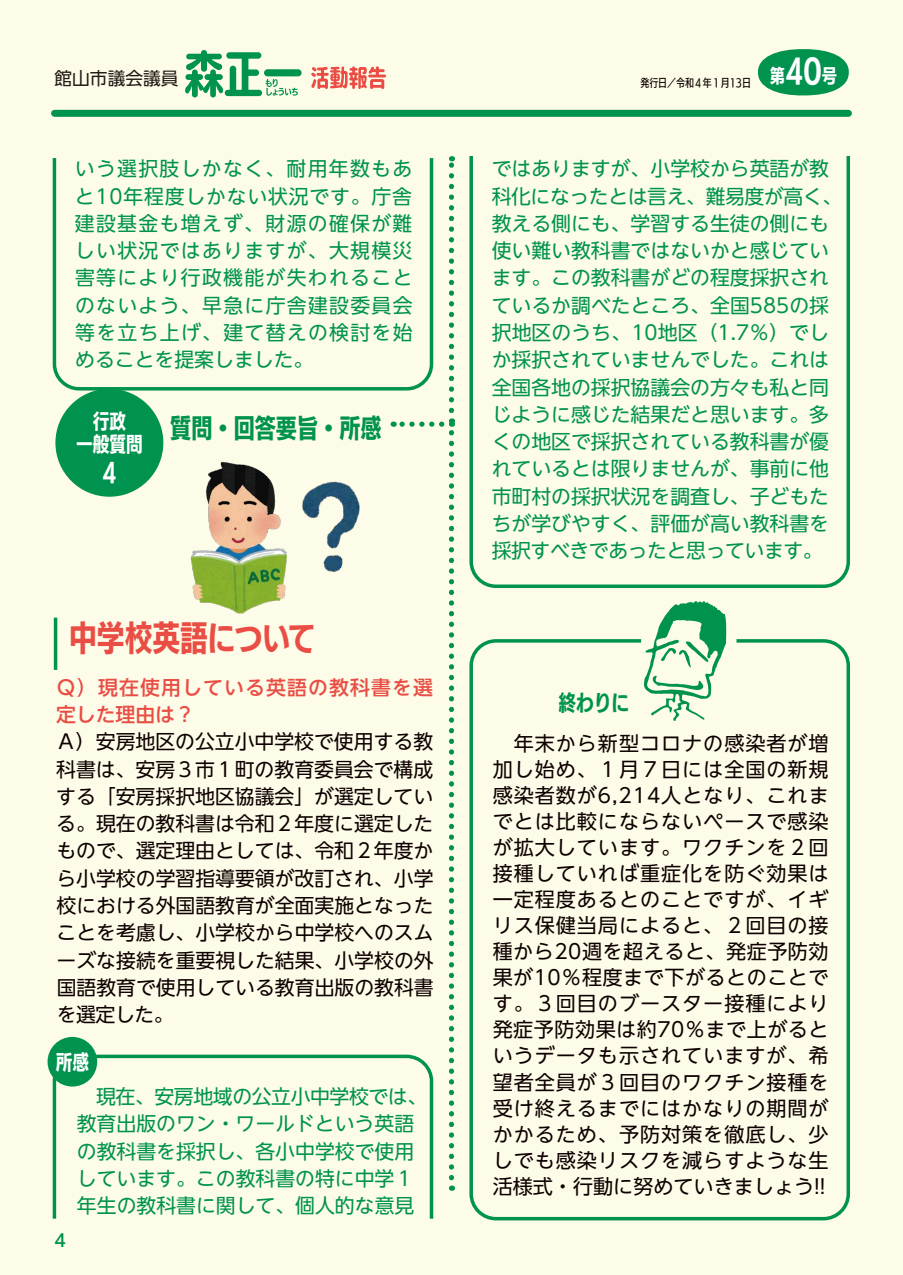
<style>
.page{position:relative;width:903px;height:1275px;background:#fcfce8}
.page>*{position:absolute;margin:0;border:0;box-sizing:border-box;transform-origin:0 0}
.t1{font:34.65px "UD Kakugo C80 Pro B";color:#e94d44}
.t2{font:26.43px "UD Kakugo C80 Pro B";color:#00924f}
.t3{font:25.2px "UD Kakugo C80 Pro B";color:#fff}
.t4{font:22.05px "UD Kakugo C80 Pro B";color:#00924f}
.t5{font:20.82px "UD Kakugo C80 Pro B";color:#fff}
.t6{font:20.12px/26.1px "UD Shin Go NT Pro";letter-spacing:.05em;color:#0e0000;text-align:justify}
.t7{font:19.78px/27.3px "UD Shin Go NT Pro";color:#00924f}
.t8{font:19.78px/27.3px "UD Shin Go NT Pro";color:#0e0000;text-align:justify}
.t9{font:500 19.78px/27.3px "UD Shin Go NT Pro";letter-spacing:.06em;color:#e94d44}
.t10{font:19.07px "UD Kakugo C80 Pro B";color:#fff}
.t11{font:17.68px "UD Shin Go NT Pro";color:#221815}
.t12{font:500 17.32px "UD Shin Go NT Pro";color:#00924f}
.t13{font:11.2px "UD Kakugo C80 Pro M";color:#0e0000}
.s1{font-size:31.85px}
</style>
<div class="page">
<div style="left:55px;top:110px;width:793px;height:7px;background:#00924f"></div>
<div style="left:758px;top:49px;width:91px;height:47px;background:#00924f;border-radius:50%"></div>
<svg style="left:311px;top:66px;width:75px;height:23px"></svg>
<div style="left:264px;top:69px;width:38px;height:7px;background:#00924f;border-radius:4px"></div>
<svg style="left:185px;top:50px;width:113px;height:47px"></svg>
<svg style="left:469px;top:156px;width:381px;height:432px"></svg>
<svg style="left:51px;top:1054px;width:383px;height:165px"></svg>
<div style="left:48px;top:1037px;width:49px;height:49px;background:#00924f;border-radius:50%"></div>
<div style="left:469px;top:639px;width:381px;height:581px;border:4px solid #00924f;border-radius:25px"></div>
<svg style="left:449px;top:156px;width:5px;height:254px"></svg>
<svg style="left:644px;top:601px;width:82px;height:120px"></svg>
<svg style="left:449px;top:418px;width:5px;height:760px"></svg>
<svg style="left:393px;top:422px;width:49px;height:5px"></svg>
<div style="left:55px;top:389px;width:108px;height:108px;background:#00924f;border-radius:50%"></div>
<svg style="left:52px;top:158px;width:382px;height:234px"></svg>
<hr style="left:54px;top:618px;width:3px;height:52px;background:#00924f">
<img style="left:190px;top:461px;width:97px;height:153px">
<img style="left:301px;top:481px;width:59px;height:91px">
<p class="t11" style="left:55px;top:64px;width:125px">館山市議会議員</p>
<p class="t7" style="left:75px;top:154px;width:339px;text-align:justify">いう選択肢しかなく、耐用年数もあと10年程度しかない状況です。庁舎建設基金も増えず、財源の確保が難しい状況ではありますが、大規模災害等により行政機能が失われることのないよう、早急に庁舎建設委員会等を立ち上げ、建て替えの検討を始めることを提案しました。</p>
<p class="t5" style="left:93px;top:405px;width:35px">行政</p>
<h2 class="t2" style="left:170px;top:408px;width:213px">質問・回答要旨・所感</h2>
<p class="t5" style="left:76px;top:428px;width:68px">一般質問</p>
<p class="t3" style="left:102px;top:453px;width:16px">4</p>
<h1 class="t1" style="left:69px;top:611px;width:248px">中学校英語について</h1>
<p class="t9" style="left:56px;top:673px;width:379px">Ｑ）現在使用している英語の教科書を選定した理由は？</p>
<p class="t8" style="left:56px;top:727px;width:379px">Ａ）安房地区の公立小中学校で使用する教科書は、安房３市１町の教育委員会で構成する「安房採択地区協議会」が選定している。現在の教科書は令和２年度に選定したもので、選定理由としては、令和２年度から小学校の学習指導要領が改訂され、小学校における外国語教育が全面実施となったことを考慮し、小学校から中学校へのスムーズな接続を重要視した結果、小学校の外国語教育で使用している教育出版の教科書を選定した。</p>
<p class="t5" style="left:56px;top:1046px;width:35px">所感</p>
<p class="t12" style="left:54px;top:1226px;width:13px">4</p>
<p class="t7" style="left:77px;top:1082px;width:352px">　現在、安房地域の公立小中学校では、教育出版のワン・ワールドという英語の教科書を採択し、各小中学校で使用しています。この教科書の特に中学１年生の教科書に関して、個人的な意見</p>
<p class="t13" style="left:640px;top:74px;width:112px">発行日／令和４年１月13日</p>
<p class="t10" style="left:770px;top:61px;width:69px">第<span class="s1">40</span>号</p>
<p class="t7" style="left:492px;top:154px;width:352px">ではありますが、小学校から英語が教科化になったとは言え、難易度が高く、教える側にも、学習する生徒の側にも使い難い教科書ではないかと感じています。この教科書がどの程度採択されているか調べたところ、全国585の採択地区のうち、10地区（1.7％）でしか採択されていませんでした。これは全国各地の採択協議会の方々も私と同じように感じた結果だと思います。多くの地区で採択されている教科書が優れているとは限りませんが、事前に他市町村の採択状況を調査し、子どもたちが学びやすく、評価が高い教科書を採択すべきであったと思っています。</p>
<p class="t4" style="left:559px;top:686px;width:72px">終わりに</p>
<p class="t6" style="left:493px;top:730px;width:338px">　年末から新型コロナの感染者が増加し始め、１月７日には全国の新規感染者数が6,214人となり、これまでとは比較にならないペースで感染が拡大しています。ワクチンを２回接種していれば重症化を防ぐ効果は一定程度あるとのことですが、イギリス保健当局によると、２回目の接種から20週を超えると、発症予防効果が10％程度まで下がるとのことです。３回目のブースター接種により発症予防効果は約70％まで上がるというデータも示されていますが、希望者全員が３回目のワクチン接種を受け終えるまでにはかなりの期間がかかるため、予防対策を徹底し、少しでも感染リスクを減らすような生活様式・行動に努めていきましょう!!</p>
</div>
